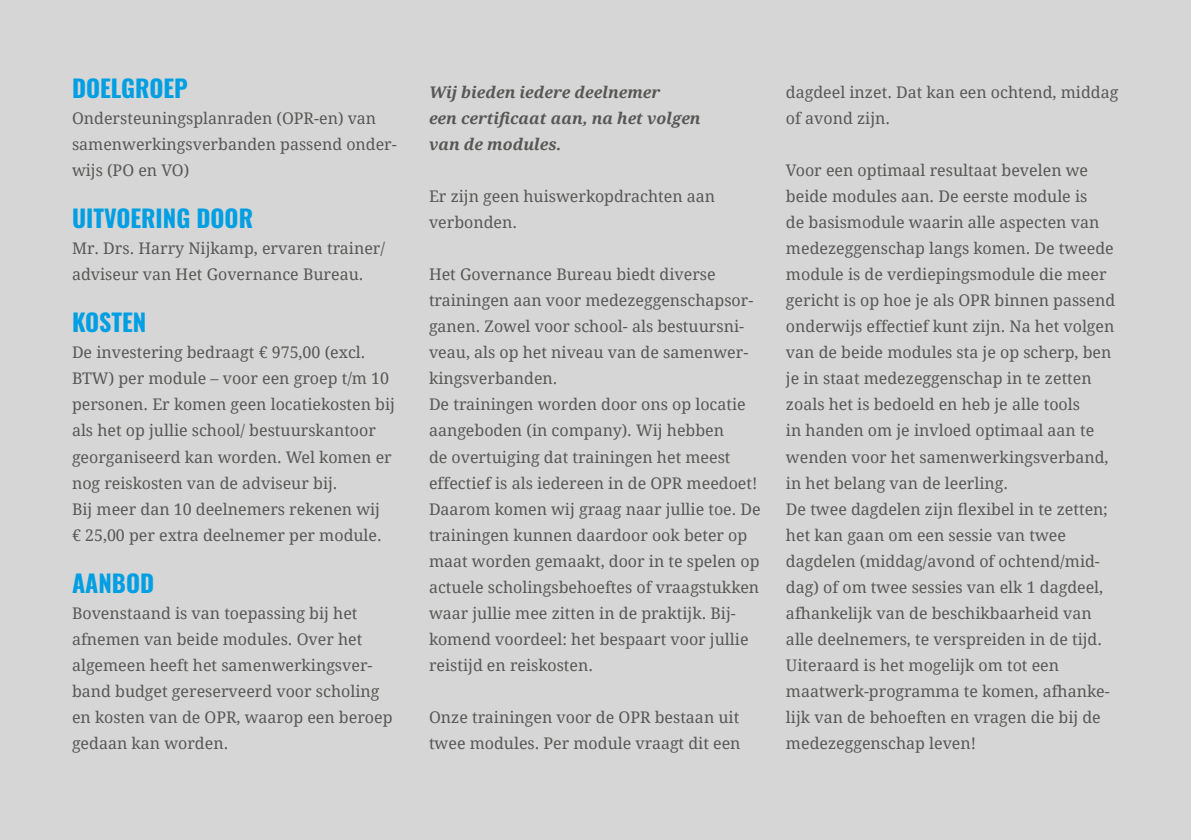
<style>
.page{position:relative;width:1191px;height:840px;background:#fff}
.page>*{position:absolute;margin:0;border:0;box-sizing:border-box;transform-origin:0 0}
.t1{font:700 24px "Oswald";color:#009fe3}
.t2{font:16px/26px "Droid Serif";color:#575756}
.t3{font:italic 700 16px/26px "Droid Serif";color:#575756}
</style>
<div class="page">
<div style="left:0;top:0;width:1191px;height:839px;background:#d6d6d6"></div>
<h1 class="t1" style="left:72px;top:76px;width:117px">DOELGROEP</h1>
<p class="t2" style="left:72px;top:105px;width:326px">Ondersteuningsplanraden (OPR-en) van samenwerkingsverbanden passend onder&shy;wijs (PO en VO)</p>
<h1 class="t1" style="left:72px;top:206px;width:182px">UITVOERING DOOR</h1>
<p class="t2" style="left:72px;top:235px;width:314px">Mr. Drs. Harry Nijkamp, ervaren trainer/ adviseur van Het Governance Bureau.</p>
<h1 class="t1" style="left:72px;top:310px;width:76px">KOSTEN</h1>
<p class="t2" style="left:72px;top:339px;width:324px">De investering bedraagt € 975,00 (excl.<br>BTW) per module – voor een groep t/m 10 personen. Er komen geen locatiekosten bij als het op jullie school/ bestuurskantoor georganiseerd kan worden. Wel komen er nog reiskosten van de adviseur bij.<br>Bij meer dan 10 deelnemers rekenen wij<br>€ 25,00 per extra deelnemer per module.</p>
<h1 class="t1" style="left:72px;top:570px;width:84px">AANBOD</h1>
<p class="t2" style="left:72px;top:599px;width:322px">Bovenstaand is van toepassing bij het afnemen van beide modules. Over het algemeen heeft het samenwerkingsver&shy;band budget gereserveerd voor scholing en kosten van de OPR, waarop een beroep gedaan kan worden.</p>
<p class="t3" style="left:429px;top:79px;width:273px">Wij bieden iedere deelnemer<br>een certificaat aan, na het volgen van de modules.</p>
<p class="t2" style="left:429px;top:183px;width:288px">Er zijn geen huiswerkopdrachten aan verbonden.</p>
<p class="t2" style="left:429px;top:261px;width:333px">Het Governance Bureau biedt diverse trainingen aan voor medezeggenschapsor&shy;ganen. Zowel voor school- als bestuursni&shy;veau, als op het niveau van de samenwer&shy;kingsverbanden.<br>De trainingen worden door ons op locatie aangeboden (in company). Wij hebben<br>de overtuiging dat trainingen het meest effectief is als iedereen in de OPR meedoet!<br>Daarom komen wij graag naar jullie toe. De trainingen kunnen daardoor ook beter op maat worden gemaakt, door in te spelen op actuele scholingsbehoeftes of vraagstukken waar jullie mee zitten in de praktijk. Bij&shy;komend voordeel: het bespaart voor jullie reistijd en reiskosten.</p>
<p class="t2" style="left:429px;top:703px;width:313px">Onze trainingen voor de OPR bestaan uit twee modules. Per module vraagt dit een</p>
<p class="t2" style="left:786px;top:79px;width:334px">dagdeel inzet. Dat kan een ochtend, middag of avond zijn.</p>
<p class="t2" style="left:786px;top:157px;width:331px">Voor een optimaal resultaat bevelen we beide modules aan. De eerste module is<br>de basismodule waarin alle aspecten van medezeggenschap langs komen. De tweede module is de verdiepingsmodule die meer gericht is op hoe je als OPR binnen passend onderwijs effectief kunt zijn. Na het volgen van de beide modules sta je op scherp, ben je in staat medezeggenschap in te zetten zoals het is bedoeld en heb je alle tools<br>in handen om je invloed optimaal aan te wenden voor het samenwerkingsverband, in het belang van de leerling.<br>De twee dagdelen zijn flexibel in te zetten; het kan gaan om een sessie van twee dagdelen (middag/avond of ochtend/mid&shy;dag) of om twee sessies van elk 1 dagdeel, afhankelijk van de beschikbaarheid van alle deelnemers, te verspreiden in de tijd.<br>Uiteraard is het mogelijk om tot een maatwerk-programma te komen, afhanke&shy;lijk van de behoeften en vragen die bij de medezeggenschap leven!</p>
</div>
